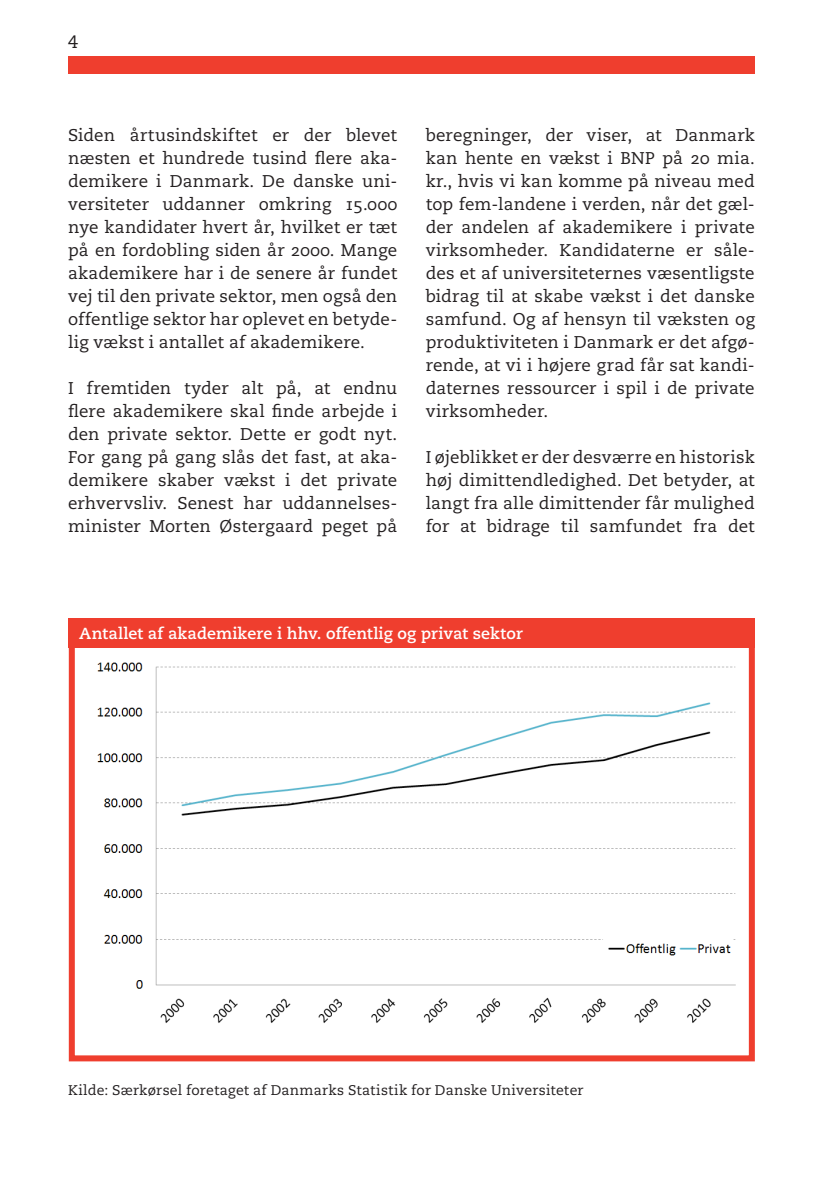
<style>
.page{position:relative;width:840px;height:1191px;background:#fff}
.page>*{position:absolute;margin:0;border:0;box-sizing:border-box;transform-origin:0 0}
.t1{font:18px "Caecilia LT Std";color:#231f20}
.Brød{font:17px/23px "Caecilia LT Std";letter-spacing:.005em;color:#231f20;text-align:justify}
.Petit_u__fodlinje{font:700 16px "Caecilia LT Std";letter-spacing:.005em;color:#fff}
.Petit_u__fodlinje-2{font:14px "Caecilia LT Std";letter-spacing:.015em;color:#231f20}
</style>
<div class="page">
<div style="left:68px;top:57px;width:686px;height:17px;background:#ef3e2e"></div>
<div style="left:69px;top:618px;width:685px;height:29px;background:#ef3e2e"></div>
<img style="left:97px;top:662px;width:639px;height:361px">
<div style="left:69px;top:641px;width:685px;height:420px;border:6px solid #ef3e2e"></div>
<p class="t1" style="left:68px;top:31px;width:12px">4</p>
<p class="Brød" style="left:68px;top:124px;width:330px">Siden årtusindskiftet er der blevet næsten et hundrede tusind flere aka&shy;demikere i Danmark. De danske uni&shy;versiteter uddanner omkring 15.000 nye kandidater hvert år, hvilket er tæt på en fordobling siden år 2000. Mange akademikere har i de senere år fundet vej til den private sektor, men også den offentlige sektor har oplevet en betyde&shy;lig vækst i antallet af akademikere.</p>
<p class="Brød" style="left:68px;top:377px;width:330px">I fremtiden tyder alt på, at endnu flere akademikere skal finde arbejde i den private sektor. Dette er godt nyt.<br>For gang på gang slås det fast, at aka&shy;demikere skaber vækst i det private erhvervsliv. Senest har uddannelses&shy;minister Morten Østergaard peget på</p>
<p class="Brød" style="left:425px;top:124px;width:330px">beregninger, der viser, at Danmark kan hente en vækst i BNP på 20 mia. kr., hvis vi kan komme på niveau med top fem-landene i verden, når det gæl&shy;der andelen af akademikere i private virksomheder. Kandidaterne er såle&shy;des et af universiteternes væsentligste bidrag til at skabe vækst i det danske samfund. Og af hensyn til væksten og produktiviteten i Danmark er det afgø&shy;rende, at vi i højere grad får sat kandi&shy;daternes ressourcer i spil i de private virksomheder.</p>
<p class="Brød" style="left:425px;top:446px;width:330px">I øjeblikket er der desværre en historisk høj dimittendledighed. Det betyder, at langt fra alle dimittender får mulighed for at bidrage til samfundet fra det</p>
<p class="Petit_u__fodlinje" style="left:79px;top:623px;width:445px">Antallet af akademikere i hhv. offentlig og privat sektor</p>
<p class="Petit_u__fodlinje-2" style="left:68px;top:1082px;width:516px">Kilde: Særkørsel foretaget af Danmarks Statistik for Danske Universiteter</p>
</div>
